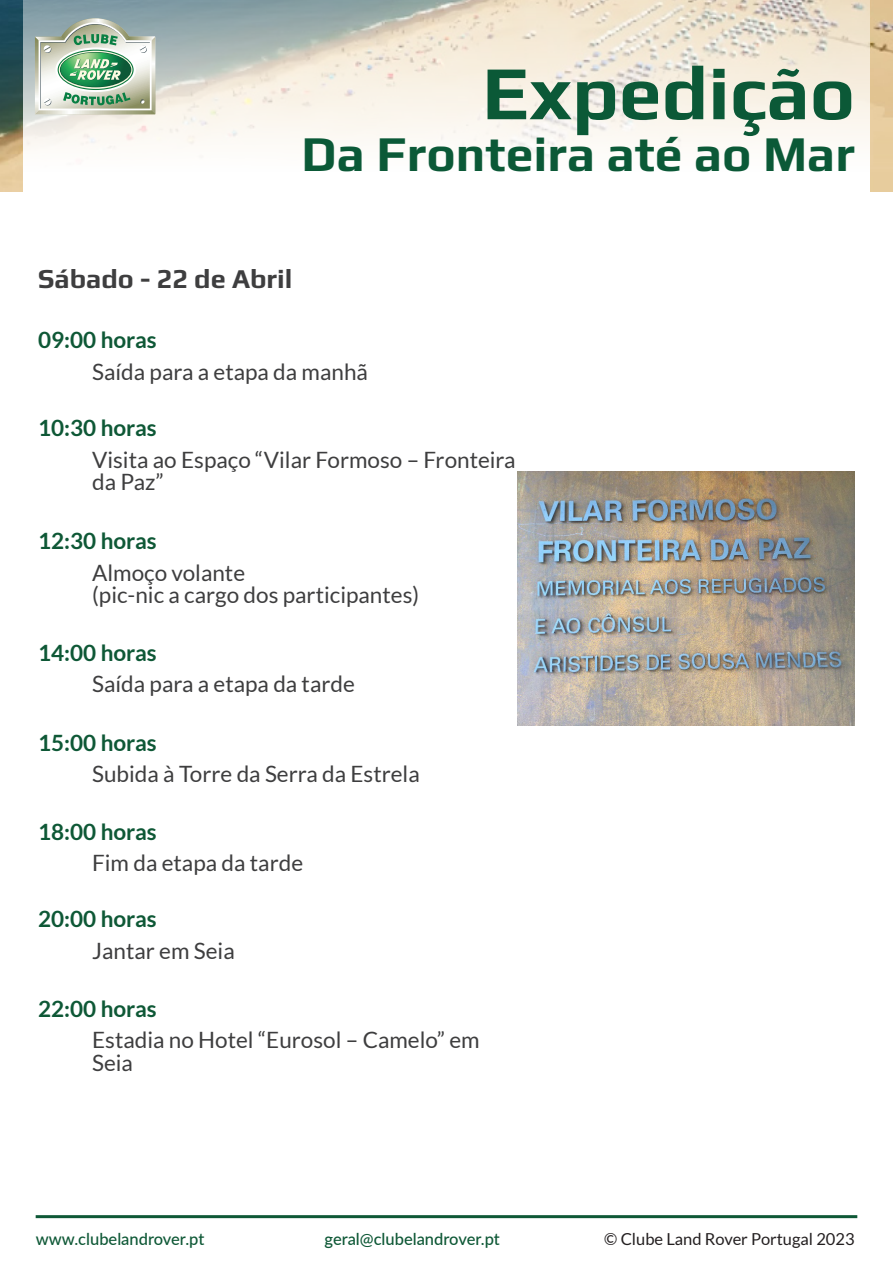
<style>
.page{position:relative;width:893px;height:1263px;background:#fff}
.page>*{position:absolute;margin:0;border:0;box-sizing:border-box;transform-origin:0 0}
.t1{font:700 76.5px "Play";color:#0b5937}
.t2{font:700 49.65px "Play";color:#0b5937}
.t3{font:700 27px "Play";color:#3e3e3f}
.t4{font:22.5px/22.5px "Lato";color:#3e3e3f}
.t5{font:700 22.5px "Lato";color:#0e5836}
.t6{font:500 16.5px "Lato";color:#0e5836}
.t7{font:16.5px "Lato";color:#231f20}
</style>
<div class="page">
<img style="left:0;top:0;width:893px;height:192px">
<svg style="left:23px;top:0;width:847px;height:192px"></svg>
<svg style="left:35px;top:18px;width:120px;height:96px"></svg>
<hr style="left:36px;top:1215px;width:821px;height:3px;background:#0e5836">
<img style="left:518px;top:472px;width:337px;height:253px">
<h1 class="t1" style="left:482px;top:39px;width:374px">Expedição</h1>
<h2 class="t2" style="left:302px;top:118px;width:555px">Da Fronteira até ao Mar</h2>
<p class="t3" style="left:38px;top:260px;width:256px">Sábado - 22 de Abril</p>
<p class="t5" style="left:38px;top:327px;width:120px">09:00 horas</p>
<p class="t4" style="left:92px;top:360px;width:277px">Saída para a etapa da manhã</p>
<p class="t5" style="left:38px;top:415px;width:120px">10:30 horas</p>
<p class="t4" style="left:92px;top:448px;width:425px">Visita ao Espaço “Vilar Formoso – Fronteira da Paz”</p>
<p class="t5" style="left:38px;top:528px;width:120px">12:30 horas</p>
<p class="t4" style="left:92px;top:561px;width:328px">Almoço volante<br>(pic-nic a cargo dos participantes)</p>
<p class="t5" style="left:38px;top:640px;width:120px">14:00 horas</p>
<p class="t4" style="left:92px;top:673px;width:264px">Saída para a etapa da tarde</p>
<p class="t5" style="left:38px;top:730px;width:120px">15:00 horas</p>
<p class="t4" style="left:92px;top:763px;width:329px">Subida à Torre da Serra da Estrela</p>
<p class="t5" style="left:38px;top:818px;width:120px">18:00 horas</p>
<p class="t4" style="left:92px;top:851px;width:212px">Fim da etapa da tarde</p>
<p class="t5" style="left:38px;top:906px;width:120px">20:00 horas</p>
<p class="t4" style="left:92px;top:939px;width:144px">Jantar em Seia</p>
<p class="t5" style="left:38px;top:996px;width:120px">22:00 horas</p>
<p class="t4" style="left:92px;top:1029px;width:389px">Estadia no Hotel “Eurosol – Camelo” em<br>Seia</p>
<p class="t6" style="left:36px;top:1226px;width:170px">www.clubelandrover.pt</p>
<p class="t6" style="left:325px;top:1226px;width:177px">geral@clubelandrover.pt</p>
<p class="t7" style="left:604px;top:1229px;width:252px">© Clube Land Rover Portugal 2023</p>
</div>
